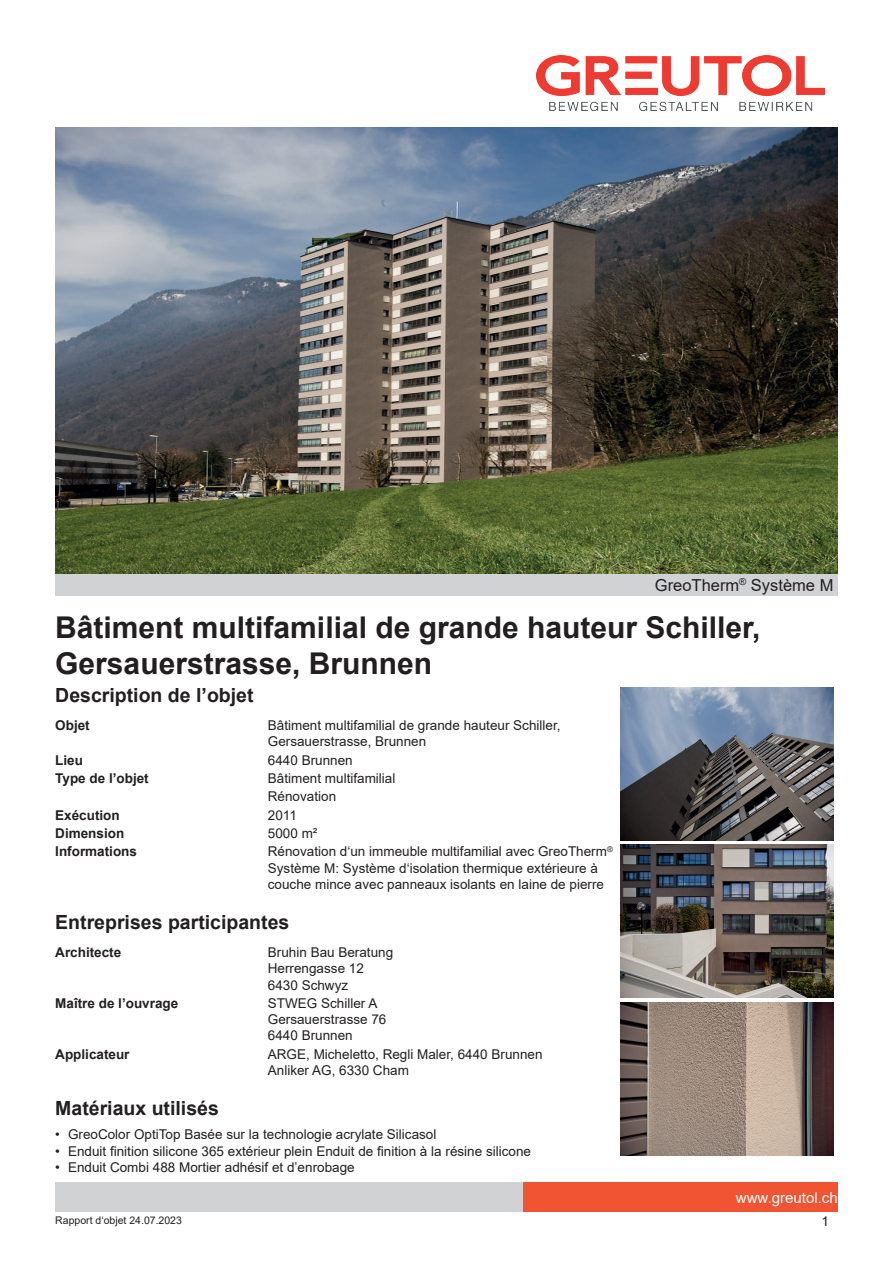
<style>
.page{position:relative;width:893px;height:1263px;background:#fff}
.page>*{position:absolute;margin:0;border:0;box-sizing:border-box;transform-origin:0 0}
.t1{font:700 30px/36px "Arial";color:#231f20}
.t2{font:700 19.5px "Arial";color:#231f20}
.t3{font:16.5px "Arial";color:#231f20}
.t4{font:15px "Arial";color:#fff}
.t5{font:13.5px/16.2px "Arial";color:#231f20}
.t6{font:700 13.5px "Arial";color:#231f20}
.t7{font:10.5px "Arial";color:#231f20}
</style>
<div class="page">
<div style="left:523px;top:1182px;width:315px;height:30px;background:#f05433"></div>
<div style="left:55px;top:1182px;width:468px;height:30px;background:#d1d2d4"></div>
<img style="left:536px;top:55px;width:289px;height:55px">
<img style="left:55px;top:128px;width:783px;height:446px">
<div style="left:55px;top:574px;width:783px;height:21px;background:#d1d2d4"></div>
<img style="left:621px;top:687px;width:212px;height:153px">
<img style="left:621px;top:845px;width:212px;height:153px">
<img style="left:621px;top:1002px;width:212px;height:153px">
<p class="t3" style="left:655px;top:573px;width:180px">GreoTherm<sup>®</sup> Système M</p>
<h1 class="t1" style="left:55px;top:610px;width:707px">Bâtiment multifamilial de grande hauteur Schiller,<br>Gersauerstrasse, Brunnen</h1>
<h2 class="t2" style="left:55px;top:681px;width:200px">Description de l’objet</h2>
<p class="t6" style="left:55px;top:716px;width:36px">Objet</p>
<p class="t5" style="left:268px;top:717px;width:294px">Bâtiment multifamilial de grande hauteur Schiller,<br>Gersauerstrasse, Brunnen</p>
<p class="t6" style="left:55px;top:750px;width:29px">Lieu</p>
<p class="t5" style="left:268px;top:752px;width:86px">6440 Brunnen</p>
<p class="t6" style="left:55px;top:769px;width:95px">Type de l’objet</p>
<p class="t5" style="left:268px;top:769px;width:129px;line-height:18.3px">Bâtiment multifamilial<br>Rénovation</p>
<p class="t6" style="left:55px;top:805px;width:66px">Exécution</p>
<p class="t5" style="left:268px;top:807px;width:31px">2011</p>
<p class="t6" style="left:55px;top:824px;width:71px">Dimension</p>
<p class="t5" style="left:268px;top:825px;width:51px">5000 m²</p>
<p class="t6" style="left:55px;top:842px;width:83px">Informations</p>
<p class="t5" style="left:268px;top:843px;width:346px">Rénovation d‘un immeuble multifamilial avec GreoTherm<sup>®<br></sup>Système M: Système d‘isolation thermique extérieure à couche mince avec panneaux isolants en laine de pierre</p>
<h2 class="t2" style="left:55px;top:908px;width:236px">Entreprises participantes</h2>
<p class="t6" style="left:55px;top:943px;width:68px">Architecte</p>
<p class="t5" style="left:268px;top:944px;width:127px">Bruhin Bau Beratung<br>Herrengasse 12<br>6430 Schwyz</p>
<p class="t6" style="left:55px;top:993px;width:125px">Maître de l’ouvrage</p>
<p class="t5" style="left:268px;top:995px;width:120px">STWEG Schiller A<br>Gersauerstrasse 76<br>6440 Brunnen</p>
<p class="t6" style="left:55px;top:1044px;width:76px">Applicateur</p>
<p class="t5" style="left:268px;top:1046px;width:276px">ARGE, Micheletto, Regli Maler, 6440 Brunnen<br>Anliker AG, 6330 Cham</p>
<h2 class="t2" style="left:55px;top:1094px;width:165px">Matériaux utilisés</h2>
<p class="t5" style="left:55px;top:1126px;width:383px">• GreoColor OptiTop Basée sur la technologie acrylate Silicasol</p>
<p class="t5" style="left:55px;top:1143px;width:477px">• Enduit finition silicone 365 extérieur plein Enduit de finition à la résine silicone</p>
<p class="t5" style="left:55px;top:1159px;width:301px">• Enduit Combi 488 Mortier adhésif et d’enrobage</p>
<p class="t7" style="left:55px;top:1213px;width:128px">Rapport d‘objet 24.07.2023</p>
<p class="t4" style="left:736px;top:1187px;width:103px">www.greutol.ch</p>
<p class="t5" style="left:821px;top:1213px;width:9px">1</p>
</div>
